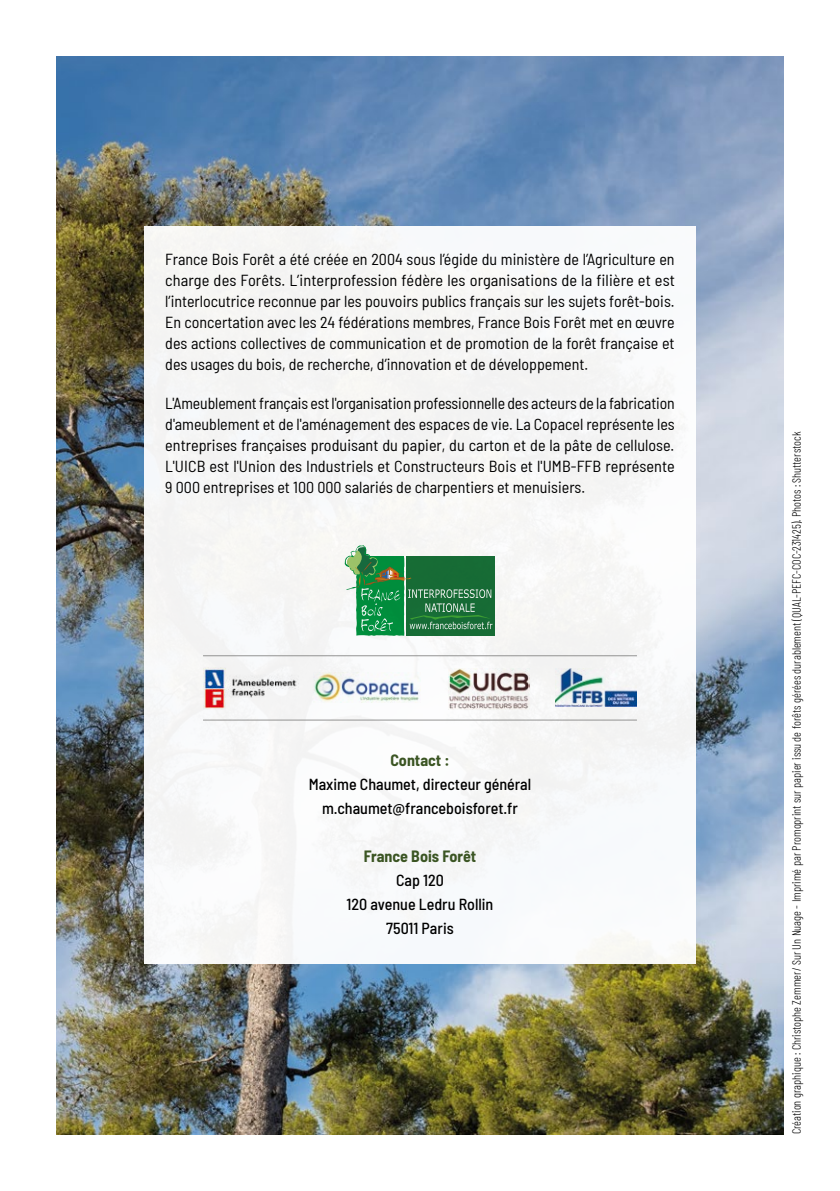
<style>
.page{position:relative;width:840px;height:1191px;background:#fff}
.page>*{position:absolute;margin:0;border:0;box-sizing:border-box;transform-origin:0 0}
.t1{font:semi-condensed 16px/21px "Barlow";color:#000;text-align:justify}
.t2{font:500 semi-condensed 16px/24px "Barlow";color:#000;text-align:center}
.t3{font:700 semi-condensed 16px "Barlow";color:#3b5523}
.t4{font:300 12px "Barlow Condensed";color:#000}
</style>
<div class="page">
<img style="left:57px;top:57px;width:725px;height:1077px">
<div style="left:144px;top:227px;width:551px;height:737px;background:#f7f7f6"></div>
<div style="left:405px;top:556px;width:89px;height:79px;background:#187038"></div>
<svg style="left:344px;top:545px;width:148px;height:91px"></svg>
<img style="left:203px;top:667px;width:96px;height:43px">
<img style="left:448px;top:669px;width:81px;height:40px">
<img style="left:314px;top:672px;width:105px;height:29px">
<hr style="left:203px;top:655px;width:433px;height:1px;background:#878786">
<hr style="left:203px;top:719px;width:433px;height:1px;background:#878786">
<img style="left:555px;top:668px;width:81px;height:38px">
<p class="t1" style="left:165px;top:250px;width:511px">France Bois Forêt a été créée en 2004 sous l’égide du ministère de l’Agriculture en charge des Forêts. L’interprofession fédère les organisations de la filière et est l’interlocutrice reconnue par les pouvoirs publics français sur les sujets forêt-bois.<br>En concertation avec les 24 fédérations membres, France Bois Forêt met en œuvre des actions collectives de communication et de promotion de la forêt française et des usages du bois, de recherche, d’innovation et de développement.</p>
<p class="t1" style="left:165px;top:393px;width:511px">L'Ameublement français est l'organisation professionnelle des acteurs de la fabrication d'ameublement et de l'aménagement des espaces de vie. La Copacel représente les entreprises françaises produisant du papier, du carton et de la pâte de cellulose.<br>L'UICB est l'Union des Industriels et Constructeurs Bois et l'UMB-FFB représente 9 000 entreprises et 100 000 salariés de charpentiers et menuisiers.</p>
<p class="t3" style="left:390px;top:753px;width:61px">Contact :</p>
<p class="t2" style="left:308px;top:773px;width:224px">Maxime Chaumet, directeur général m.chaumet@franceboisforet.fr</p>
<p class="t3" style="left:363px;top:849px;width:114px">France Bois Forêt</p>
<p class="t2" style="left:346px;top:869px;width:148px">Cap 120<br>120 avenue Ledru Rollin<br>75011 Paris</p>
<p class="t4" style="left:791px;top:1134px;width:704px;rotate:-90deg">Création graphique : Christophe Zemmer/ Sur Un Nuage - Imprimé par Promoprint sur papier issu de forêts gérées durablement (QUAL-PEFC-COC-231425). Photos : Shutterstock</p>
</div>
